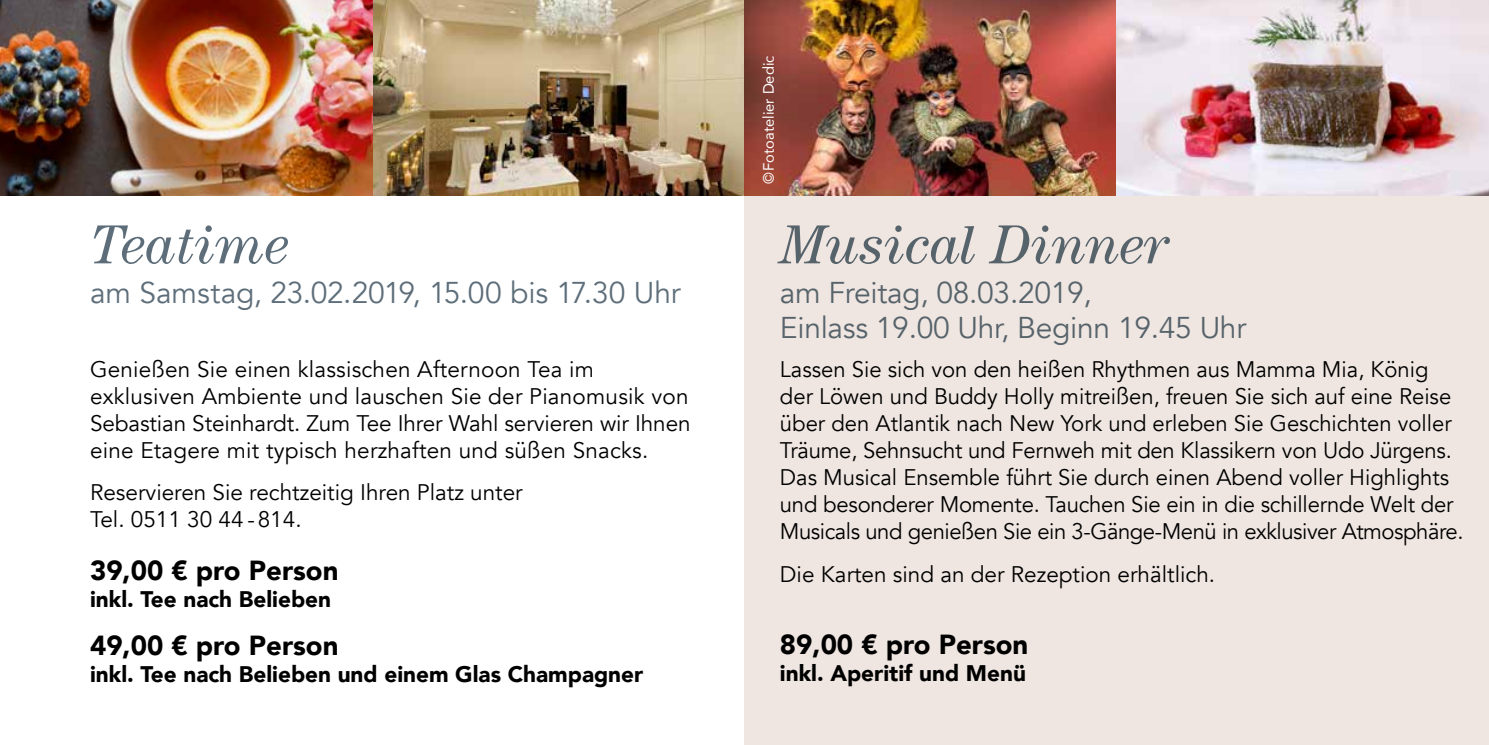
<style>
.page{position:relative;width:1489px;height:745px;background:#fff}
.page>*{position:absolute;margin:0;border:0;box-sizing:border-box;transform-origin:0 0}
.t1{font:italic 55px "Century";color:#5d6e7a}
.t2{font:30px/35px "Avenir";letter-spacing:-.01em;color:#5d6e7a}
.t3{font:900 27.5px "Avenir";color:#000}
.t4{font:22.5px/27px "Avenir";color:#000}
.t5{font:900 22.5px "Avenir";color:#000}
.t6{font:15px "Avenir";color:#fff}
</style>
<div class="page">
<div style="left:744px;top:195px;width:744px;height:549px;background:#efe6e1"></div>
<img style="left:0;top:0;width:1488px;height:195px">
<h1 class="t1" style="left:90px;top:213px;width:200px">Teatime</h1>
<h2 class="t2" style="left:90px;top:276px;width:592px">am Samstag, 23.02.2019, 15.00 bis 17.30 Uhr</h2>
<p class="t4" style="left:90px;top:356px;width:602px">Genießen Sie einen klassischen Afternoon Tea im exklusiven Ambiente und lauschen Sie der Pianomusik von Sebastian Steinhardt. Zum Tee Ihrer Wahl servieren wir Ihnen eine Etagere mit typisch herzhaften und süßen Snacks.</p>
<p class="t4" style="left:90px;top:479px;width:434px">Reservieren Sie rechtzeitig Ihren Platz unter<br>Tel. 0511 30 44 -814.</p>
<p class="t3" style="left:90px;top:546px;width:250px">39,00 € pro Person</p>
<p class="t5" style="left:90px;top:579px;width:242px">inkl. Tee nach Belieben</p>
<p class="t3" style="left:90px;top:621px;width:250px">49,00 € pro Person</p>
<p class="t5" style="left:90px;top:654px;width:554px">inkl. Tee nach Belieben und einem Glas Champagner</p>
<p class="t6" style="left:756px;top:184px;width:130px;rotate:-90deg">©Fotoatelier Dedic</p>
<h1 class="t1" style="left:780px;top:213px;width:389px">Musical Dinner</h1>
<h2 class="t2" style="left:780px;top:276px;width:468px">am Freitag, 08.03.2019,<br>Einlass 19.00 Uhr, Beginn 19.45 Uhr</h2>
<p class="t4" style="left:780px;top:356px;width:685px">Lassen Sie sich von den heißen Rhythmen aus Mamma Mia, König der Löwen und Buddy Holly mitreißen, freuen Sie sich auf eine Reise über den Atlantik nach New York und erleben Sie Geschichten voller Träume, Sehnsucht und Fernweh mit den Klassikern von Udo Jürgens.<br>Das Musical Ensemble führt Sie durch einen Abend voller Highlights und besonderer Momente. Tauchen Sie ein in die schillernde Welt der Musicals und genießen Sie ein 3-Gänge-Menü in exklusiver Atmosphäre.</p>
<p class="t4" style="left:780px;top:560px;width:436px">Die Karten sind an der Rezeption erhältlich.</p>
<p class="t3" style="left:780px;top:621px;width:250px">89,00 € pro Person</p>
<p class="t5" style="left:780px;top:654px;width:247px">inkl. Aperitif und Menü</p>
</div>
